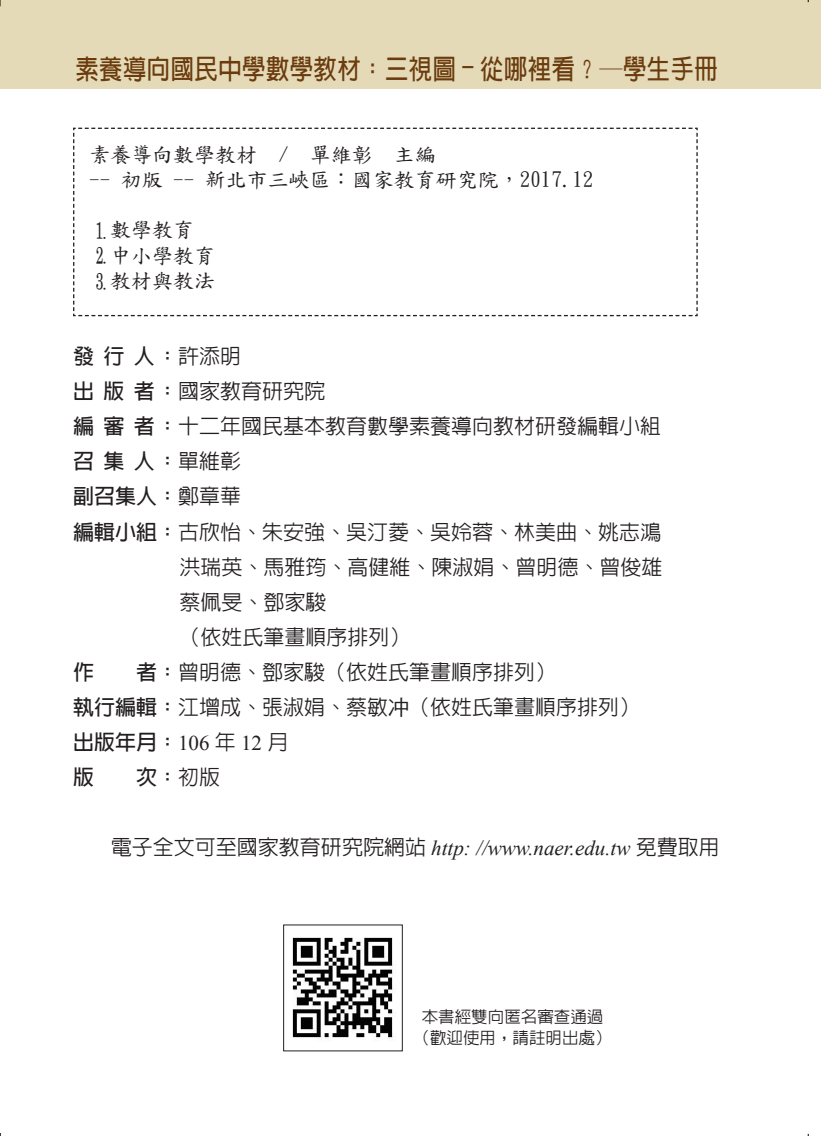
<style>
.page{position:relative;width:821px;height:1136px;background:#fff}
.page>*{position:absolute;margin:0;border:0;box-sizing:border-box;transform-origin:0 0}
.t1{font:700 27px "Lin Gothic";letter-spacing:.025em;color:#6a3b0e;scale:.86 1}
.t2{font:500 21px/35px "AR Hei B5";color:#231f20}
.t3{font:21px/25.2px "DF Kai Shu SB Estd BF";color:#231f20}
.t4{font:italic 21px "Times New Roman";color:#231f20}
.t5{font:700 21px "AR Hei B5";letter-spacing:.45em;color:#231f20}
.t6{font:500 16.5px/21px "AR Hei B5";color:#231f20;text-align:center}
.s1{font-family:"HL01"}
.s2{font-weight:500}
.s3{font-weight:700}
.s4{font-family:"DF Hei Std W5";font-weight:400}
.s5{font-family:"Times New Roman";font-weight:400}
.s6{font-family:"AR Hei B5";font-weight:500;font-style:normal}
</style>
<div class="page">
<div style="left:0;top:0;width:821px;height:89px;background:#e5dab7"></div>
<svg style="left:73px;top:127px;width:625px;height:190px"></svg>
<img style="left:292px;top:937px;width:104px;height:102px">
<div style="left:283px;top:924px;width:120px;height:127px;border:1px solid #231f20"></div>
<p class="t1" style="left:75px;top:56px;width:748px">素養導向國民中學數學教材：三視圖 - 從哪裡看？─學生手冊</p>
<p class="t3" style="left:89px;top:142px;width:505px">素養導向數學教材 / 單維彰 主編<br>-- 初版 -- 新北市三峽區：國家教育研究院，2017.12</p>
<p class="t3" style="left:89px;top:217px;width:127px"><span class="s1">1</span>數學教育<br><span class="s1">2</span>中小學教育<br><span class="s1">3</span>教材與教法</p>
<p class="t5" style="left:73px;top:346px;width:169px">發行人：<span class="s2">許添明</span></p>
<p class="t2" style="left:73px;top:374px;width:253px"><span class="s3">出版者：</span>國家教育研究院</p>
<p class="t2" style="left:73px;top:409px;width:589px"><span class="s3">編審者：</span>十二年國民基本教育數學素養導向教材研發編輯小組</p>
<p class="t5" style="left:73px;top:451px;width:169px">召集人：<span class="s2">單維彰</span></p>
<p class="t5" style="left:73px;top:486px;width:169px">副召集人：<span class="s2">鄭章華</span></p>
<p class="t2" style="left:73px;top:514px;width:589px"><span class="s3">編輯小組：</span>古欣怡、朱安強、吳汀菱、吳姈蓉、林美曲、姚志鴻</p>
<p class="t2" style="left:179px;top:549px;width:484px">洪瑞英、馬雅筠、高健維、陳淑娟、曾明德、曾俊雄</p>
<p class="t2" style="left:179px;top:584px;width:148px">蔡佩旻、鄧家駿</p>
<p class="t2" style="left:179px;top:619px;width:232px">（依姓氏筆畫順序排列）</p>
<p class="t5" style="left:73px;top:661px;width:22px">作</p>
<p class="t2" style="left:73px;top:654px;width:568px;text-indent:63px"><span class="s3">者：</span>曾明德、鄧家駿（依姓氏筆畫順序排列）<br><span class="s3">執行編輯：</span>江增成、張淑娟、蔡敏<span class="s4">冲</span>（依姓氏筆畫順序排列）<span class="s3">出版年月：</span><span class="s5">106</span> 年 <span class="s5">12</span> 月<br><span class="s3">版</span></p>
<p class="t5" style="left:136px;top:766px;width:85px">次：<span class="s2">初版</span></p>
<p class="t4" style="left:111px;top:833px;width:610px"><span class="s6">電子全文可至國家教育研究院網站</span> http: //www.naer.edu.tw <span class="s6">免費取用</span></p>
<p class="t6" style="left:413px;top:1005px;width:199px">本書經雙向匿名審查通過（歡迎使用，請註明出處）</p>
</div>
